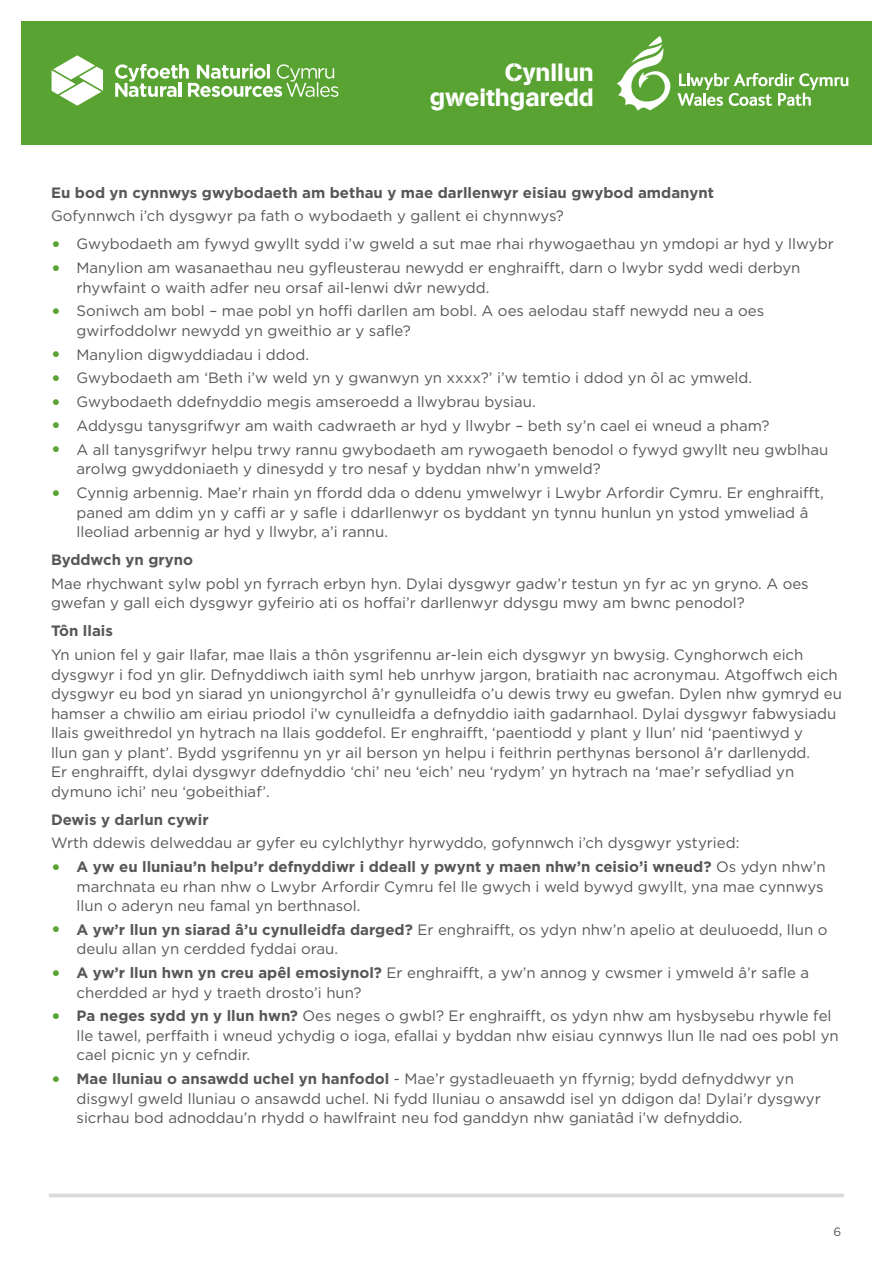
<style>
.page{position:relative;width:893px;height:1263px;background:#fff}
.page>*{position:absolute;margin:0;border:0;box-sizing:border-box;transform-origin:0 0}
.t1{font:24.75px/25.5px "AG Book Stencil";color:#fff;text-align:right}
.t2{font:15px/19.5px "Gotham";color:#575756}
.t3{font:700 15px "Gotham";color:#575756}
.t4{font:12px "Gotham";color:#575756}
.s1{font-weight:700;font-size:19.5px;color:#58a332}
.s2{font-weight:700}
</style>
<div class="page">
<svg style="left:49px;top:1193px;width:795px;height:4px;fill:#dadada"></svg>
<div style="left:21px;top:21px;width:851px;height:124px;background:#58a332"></div>
<svg style="left:52px;top:55px;width:51px;height:51px"></svg>
<svg style="left:115px;top:64px;width:223px;height:33px"></svg>
<svg style="left:617px;top:36px;width:231px;height:75px"></svg>
<h1 class="t1" style="left:430px;top:59px;width:165px">Cynllun gweithgaredd</h1>
<p class="t3" style="left:51px;top:182px;width:664px">Eu bod yn cynnwys gwybodaeth am bethau y mae darllenwyr eisiau gwybod amdanynt</p>
<p class="t2" style="left:51px;top:206px;width:514px">Gofynnwch i’ch dysgwyr pa fath o wybodaeth y gallent ei chynnwys?</p>
<p class="t2" style="left:51px;top:234px;width:784px"><span class="s1">•</span> Gwybodaeth am fywyd gwyllt sydd i’w gweld a sut mae rhai rhywogaethau yn ymdopi ar hyd y llwybr</p>
<p class="t2" style="left:77px;top:258px;width:725px;text-indent:-26px"><span class="s1">•</span> Manylion am wasanaethau neu gyfleusterau newydd er enghraifft, darn o lwybr sydd wedi derbyn rhywfaint o waith adfer neu orsaf ail-lenwi dŵr newydd.</p>
<p class="t2" style="left:77px;top:301px;width:689px;text-indent:-26px"><span class="s1">•</span> Soniwch am bobl – mae pobl yn hoffi darllen am bobl. A oes aelodau staff newydd neu a oes gwirfoddolwr newydd yn gweithio ar y safle?</p>
<p class="t2" style="left:51px;top:344px;width:260px"><span class="s1">•</span> Manylion digwyddiadau i ddod.</p>
<p class="t2" style="left:51px;top:368px;width:703px"><span class="s1">•</span> Gwybodaeth am ‘Beth i’w weld yn y gwanwyn yn xxxx?’ i’w temtio i ddod yn ôl ac ymweld.</p>
<p class="t2" style="left:51px;top:392px;width:486px"><span class="s1">•</span> Gwybodaeth ddefnyddio megis amseroedd a llwybrau bysiau.</p>
<p class="t2" style="left:51px;top:416px;width:720px"><span class="s1">•</span> Addysgu tanysgrifwyr am waith cadwraeth ar hyd y llwybr – beth sy’n cael ei wneud a pham?</p>
<p class="t2" style="left:77px;top:439px;width:753px;text-indent:-26px"><span class="s1">•</span> A all tanysgrifwyr helpu trwy rannu gwybodaeth am rywogaeth benodol o fywyd gwyllt neu gwblhau arolwg gwyddoniaeth y dinesydd y tro nesaf y byddan nhw’n ymweld?</p>
<p class="t2" style="left:77px;top:483px;width:749px;text-indent:-26px"><span class="s1">•</span> Cynnig arbennig. Mae’r rhain yn ffordd dda o ddenu ymwelwyr i Lwybr Arfordir Cymru. Er enghraifft, paned am ddim yn y caffi ar y safle i ddarllenwyr os byddant yn tynnu hunlun yn ystod ymweliad â lleoliad arbennig ar hyd y llwybr, a’i rannu.</p>
<p class="t3" style="left:51px;top:550px;width:144px">Byddwch yn gryno</p>
<p class="t2" style="left:51px;top:573px;width:759px">Mae rhychwant sylw pobl yn fyrrach erbyn hyn. Dylai dysgwyr gadw’r testun yn fyr ac yn gryno. A oes gwefan y gall eich dysgwyr gyfeirio ati os hoffai’r darllenwyr ddysgu mwy am bwnc penodol?</p>
<p class="t3" style="left:51px;top:621px;width:63px">Tôn llais</p>
<p class="t2" style="left:51px;top:645px;width:792px">Yn union fel y gair llafar, mae llais a thôn ysgrifennu ar-lein eich dysgwyr yn bwysig. Cynghorwch eich dysgwyr i fod yn glir. Defnyddiwch iaith syml heb unrhyw jargon, bratiaith nac acronymau. Atgoffwch eich dysgwyr eu bod yn siarad yn uniongyrchol â’r gynulleidfa o’u dewis trwy eu gwefan. Dylen nhw gymryd eu hamser a chwilio am eiriau priodol i’w cynulleidfa a defnyddio iaith gadarnhaol. Dylai dysgwyr fabwysiadu llais gweithredol yn hytrach na llais goddefol. Er enghraifft, ‘paentiodd y plant y llun’ nid ‘paentiwyd y<br>llun gan y plant’. Bydd ysgrifennu yn yr ail berson yn helpu i feithrin perthynas bersonol â’r darllenydd.<br>Er enghraifft, dylai dysgwyr ddefnyddio ‘chi’ neu ‘eich’ neu ‘rydym’ yn hytrach na ‘mae’r sefydliad yn dymuno ichi’ neu ‘gobeithiaf’.</p>
<p class="t3" style="left:51px;top:809px;width:159px">Dewis y darlun cywir</p>
<p class="t2" style="left:51px;top:833px;width:690px">Wrth ddewis delweddau ar gyfer eu cylchlythyr hyrwyddo, gofynnwch i’ch dysgwyr ystyried:</p>
<p class="t2" style="left:77px;top:857px;width:751px;text-indent:-26px"><span class="s1">•</span> <span class="s2">A yw eu lluniau’n helpu’r defnyddiwr i ddeall y pwynt y maen nhw’n ceisio’i wneud?</span> Os ydyn nhw’n marchnata eu rhan nhw o Lwybr Arfordir Cymru fel lle gwych i weld bywyd gwyllt, yna mae cynnwys llun o aderyn neu famal yn berthnasol.</p>
<p class="t2" style="left:77px;top:919px;width:752px;text-indent:-26px"><span class="s1">•</span> <span class="s2">A yw’r llun yn siarad â’u cynulleidfa darged?</span> Er enghraifft, os ydyn nhw’n apelio at deuluoedd, llun o deulu allan yn cerdded fyddai orau.</p>
<p class="t2" style="left:77px;top:963px;width:734px;text-indent:-26px"><span class="s1">•</span> <span class="s2">A yw’r llun hwn yn creu apêl emosiynol?</span> Er enghraifft, a yw’n annog y cwsmer i ymweld â’r safle a cherdded ar hyd y traeth drosto’i hun?</p>
<p class="t2" style="left:77px;top:1006px;width:764px;text-indent:-26px"><span class="s1">•</span> <span class="s2">Pa neges sydd yn y llun hwn?</span> Oes neges o gwbl? Er enghraifft, os ydyn nhw am hysbysebu rhywle fel lle tawel, perffaith i wneud ychydig o ioga, efallai y byddan nhw eisiau cynnwys llun lle nad oes pobl yn cael picnic yn y cefndir.</p>
<p class="t2" style="left:77px;top:1069px;width:746px;text-indent:-26px"><span class="s1">•</span> <span class="s2">Mae lluniau o ansawdd uchel yn hanfodol</span> - Mae’r gystadleuaeth yn ffyrnig; bydd defnyddwyr yn disgwyl gweld lluniau o ansawdd uchel. Ni fydd lluniau o ansawdd isel yn ddigon da! Dylai’r dysgwyr sicrhau bod adnoddau’n rhydd o hawlfraint neu fod ganddyn nhw ganiatâd i’w defnyddio.</p>
<p class="t4" style="left:833px;top:1224px;width:9px">6</p>
</div>
